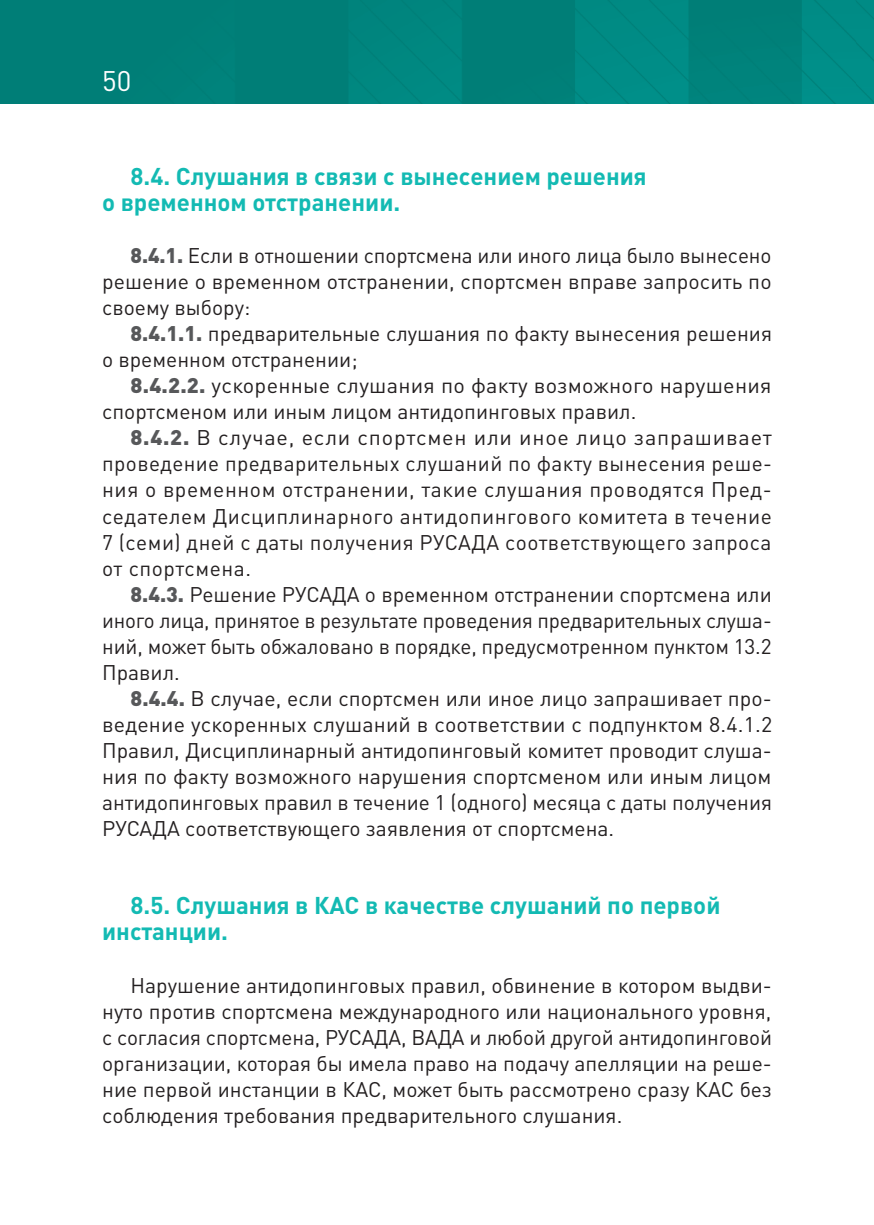
<style>
.page{position:relative;width:874px;height:1225px;background:#fff}
.page>*{position:absolute;margin:0;border:0;box-sizing:border-box;transform-origin:0 0}
.t1{font:28px "DIN Pro";color:#fff}
.t2{font:700 24px/26px "DIN Pro";color:#13bab3}
.t3{font:21px/26px "DIN Pro";color:#231f20;text-align:justify}
.s1{font-weight:900;color:#57585a}
</style>
<div class="page">
<img style="left:0;top:0;width:856px;height:103px">
<div style="left:856px;top:0;width:17px;height:103px;background:#008d87"></div>
<h1 class="t1" style="left:102px;top:62px;width:31px">50</h1>
<p class="t2" style="left:102px;top:162px;width:546px;text-indent:28px">8.4. Слушания в связи с вынесением решения о временном отстранении.</p>
<p class="t3" style="left:102px;top:241px;width:670px;text-indent:28px"><span class="s1">8.4.1.</span> Если в отношении спортсмена или иного лица было вынесено решение о временном отстранении, спортсмен вправе запросить по своему выбору:</p>
<p class="t3" style="left:102px;top:320px;width:671px;text-indent:28px"><span class="s1">8.4.1.1.</span> предварительные слушания по факту вынесения решения о временном отстранении;</p>
<p class="t3" style="left:102px;top:372px;width:670px;text-indent:28px"><span class="s1">8.4.2.2.</span> ускоренные слушания по факту возможного нарушения спортсменом или иным лицом антидопинговых правил.</p>
<p class="t3" style="left:102px;top:424px;width:671px;text-indent:28px"><span class="s1">8.4.2.</span> В случае, если спортсмен или иное лицо запрашивает проведение предварительных слушаний по факту вынесения реше&shy;ния о временном отстранении, такие слушания проводятся Пред&shy;седателем Дисциплинарного антидопингового комитета в течение 7 (семи) дней с даты получения РУСАДА соответствующего запроса от спортсмена.</p>
<p class="t3" style="left:102px;top:580px;width:670px;text-indent:28px"><span class="s1">8.4.3.</span> Решение РУСАДА о временном отстранении спортсмена или иного лица, принятое в результате проведения предварительных слуша&shy;ний, может быть обжаловано в порядке, предусмотренном пунктом 13.2<br>Правил.</p>
<p class="t3" style="left:102px;top:684px;width:671px;text-indent:28px"><span class="s1">8.4.4.</span> В случае, если спортсмен или иное лицо запрашивает про&shy;ведение ускоренных слушаний в соответствии с подпунктом 8.4.1.2<br>Правил, Дисциплинарный антидопинговый комитет проводит слуша&shy;ния по факту возможного нарушения спортсменом или иным лицом антидопинговых правил в течение 1 (одного) месяца с даты получения РУСАДА соответствующего заявления от спортсмена.</p>
<p class="t2" style="left:102px;top:891px;width:619px;text-indent:28px">8.5. Слушания в КАС в качестве слушаний по первой инстанции.</p>
<p class="t3" style="left:102px;top:971px;width:671px;text-indent:28px">Нарушение антидопинговых правил, обвинение в котором выдви&shy;нуто против спортсмена международного или национального уровня, с согласия спортсмена, РУСАДА, ВАДА и любой другой антидопинговой организации, которая бы имела право на подачу апелляции на реше&shy;ние первой инстанции в КАС, может быть рассмотрено сразу КАС без соблюдения требования предварительного слушания.</p>
</div>
